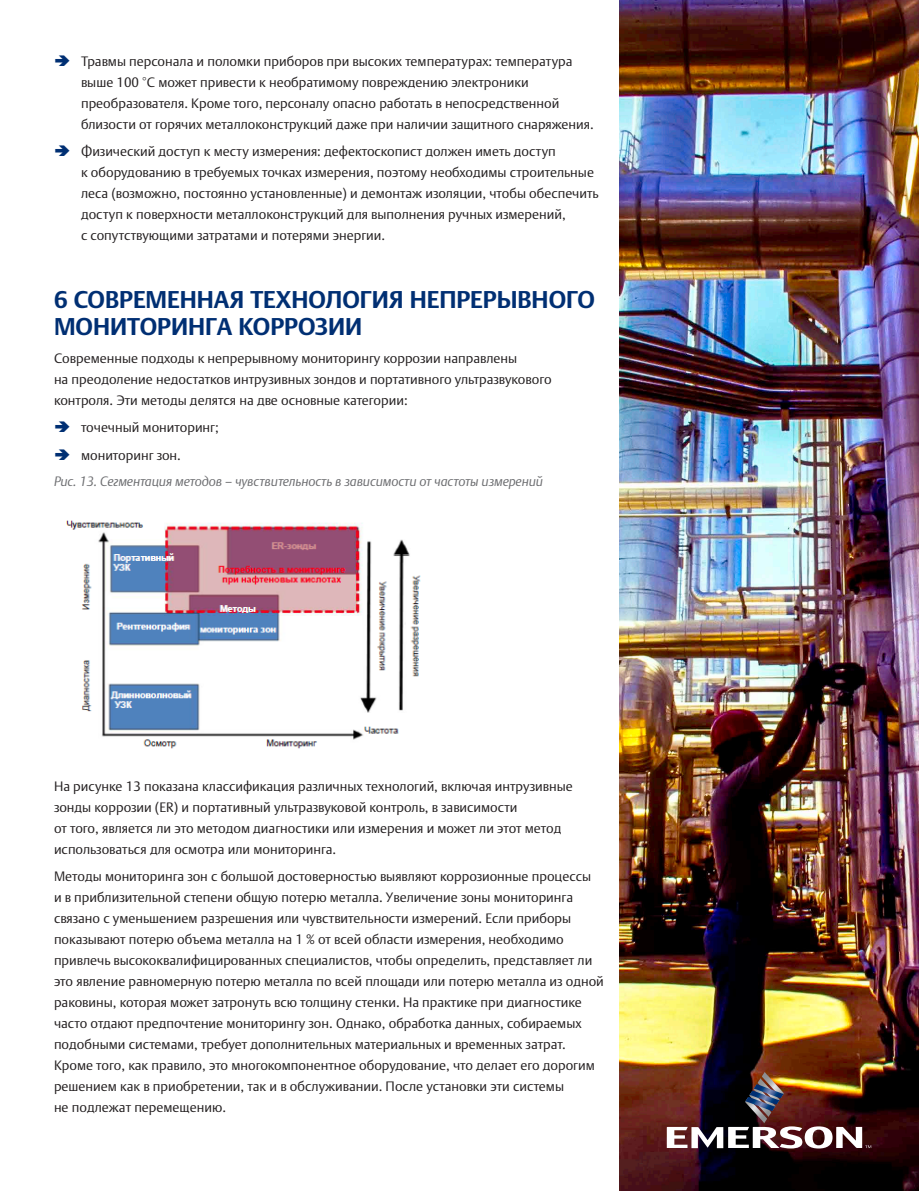
<style>
.page{position:relative;width:919px;height:1191px;background:#fff}
.page>*{position:absolute;margin:0;border:0;box-sizing:border-box;transform-origin:0 0}
.t1{font:700 24px/27px "DTL Argo CT";color:#002f73}
.t2{font:300 13.5px/21px "DTL Argo CT";color:#231f20}
.t3{font:italic 300 13.5px "DTL Argo CT";letter-spacing:-.01em;color:#6c6d70}
</style>
<div class="page">
<img style="left:619px;top:0;width:299px;height:1191px">
<img style="left:666px;top:1071px;width:205px;height:77px">
<img style="left:66px;top:520px;width:355px;height:229px">
<p class="t2" style="left:81px;top:50px;width:514px">Травмы персонала и поломки приборов при высоких температурах: температура выше 100 °C может привести к необратимому повреждению электроники преобразователя. Кроме того, персоналу опасно работать в непосредственной близости от горячих металлоконструкций даже при наличии защитного снаряжения.</p>
<p class="t2" style="left:81px;top:141px;width:519px">Физический доступ к месту измерения: дефектоскопист должен иметь доступ<br>к оборудованию в требуемых точках измерения, поэтому необходимы строительные леса (возможно, постоянно установленные) и демонтаж изоляции, чтобы обеспечить доступ к поверхности металлоконструкций для выполнения ручных измерений,<br>с сопутствующими затратами и потерями энергии.</p>
<h1 class="t1" style="left:54px;top:286px;width:542px">6 СОВРЕМЕННАЯ ТЕХНОЛОГИЯ НЕПРЕРЫВНОГО<br>МОНИТОРИНГА КОРРОЗИИ</h1>
<p class="t2" style="left:54px;top:347px;width:499px">Современные подходы к непрерывному мониторингу коррозии направлены<br>на преодоление недостатков интрузивных зондов и портативного ультразвукового контроля. Эти методы делятся на две основные категории:</p>
<p class="t2" style="left:81px;top:414px;width:139px;line-height:27.8px">точечный мониторинг; мониторинг зон.</p>
<p class="t3" style="left:54px;top:474px;width:490px">Рис. 13. Сегментация методов – чувствительность в зависимости от частоты измерений</p>
<p class="t2" style="left:54px;top:775px;width:520px">На рисунке 13 показана классификация различных технологий, включая интрузивные зонды коррозии (ER) и портативный ультразвуковой контроль, в зависимости<br>от того, является ли это методом диагностики или измерения и может ли этот метод использоваться для осмотра или мониторинга.</p>
<p class="t2" style="left:54px;top:866px;width:551px">Методы мониторинга зон с большой достоверностью выявляют коррозионные процессы<br>и в приблизительной степени общую потерю металла. Увеличение зоны мониторинга связано с уменьшением разрешения или чувствительности измерений. Если приборы показывают потерю объема металла на 1 % от всей области измерения, необходимо привлечь высококвалифицированных специалистов, чтобы определить, представляет ли это явление равномерную потерю металла по всей площади или потерю металла из одной раковины, которая может затронуть всю толщину стенки. На практике при диагностике часто отдают предпочтение мониторингу зон. Однако, обработка данных, собираемых подобными системами, требует дополнительных материальных и временных затрат.<br>Кроме того, как правило, это многокомпонентное оборудование, что делает его дорогим решением как в приобретении, так и в обслуживании. После установки эти системы<br>не подлежат перемещению.</p>
</div>
